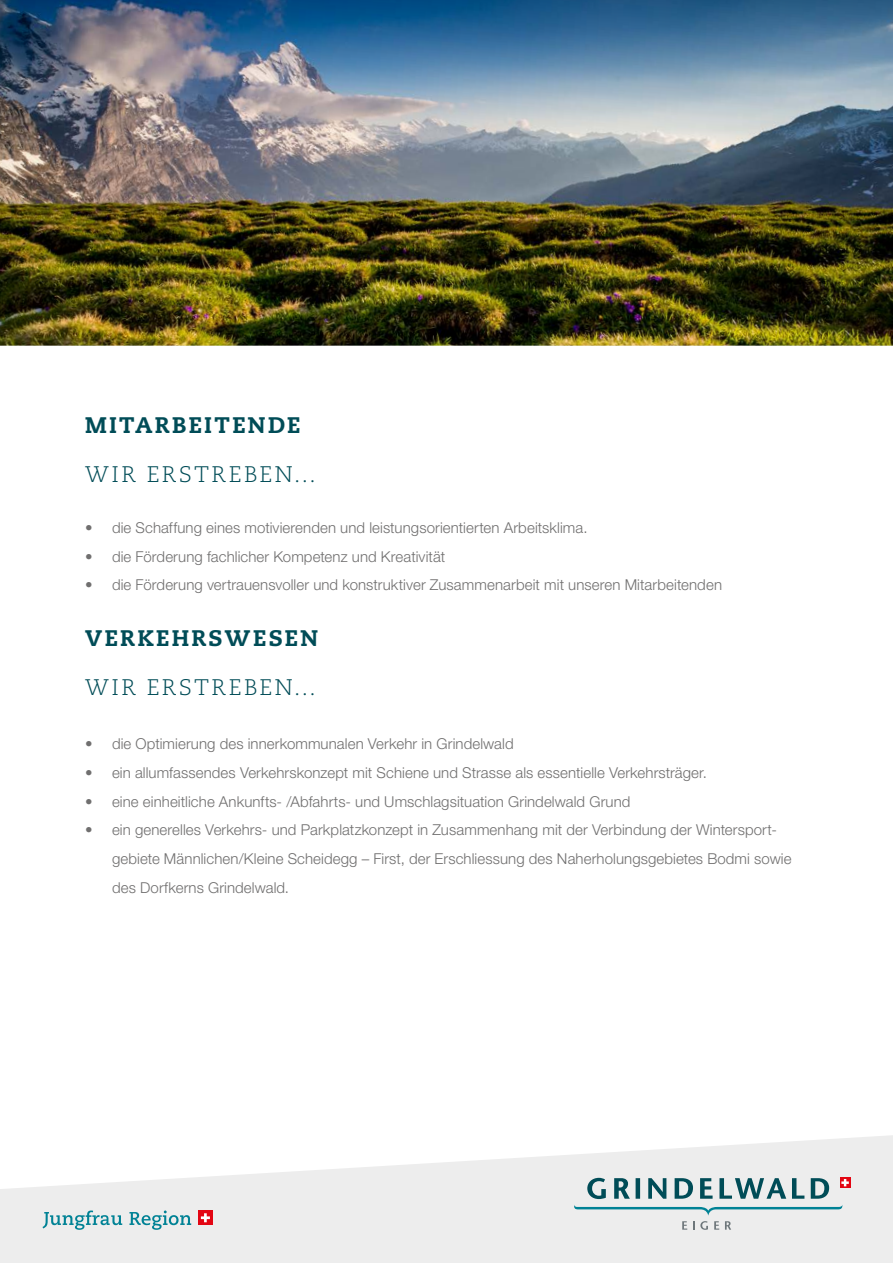
<style>
.page{position:relative;width:893px;height:1263px;background:#fff}
.page>*{position:absolute;margin:0;border:0;box-sizing:border-box;transform-origin:0 0}
.t1{font:300 22.5px "Caecilia LT Std";letter-spacing:.1em;color:#004c57}
.t2{font:800 22.5px "Caecilia LT Std";letter-spacing:.1em;color:#004c57}
.t3{font:300 15px/28.8px "Helvetica Neue LT Std";letter-spacing:.005em;color:#706f6f}
</style>
<div class="page">
<svg style="left:0;top:1135px;width:893px;height:128px;fill:#ededed"></svg>
<div style="left:198px;top:1210px;width:15px;height:15px;background:#e30613"></div>
<svg style="left:201px;top:1213px;width:9px;height:9px"></svg>
<svg style="left:43px;top:1210px;width:148px;height:20px;background:#b2d2d7"></svg>
<svg style="left:840px;top:1177px;width:10px;height:11px"></svg>
<svg style="left:574px;top:1205px;width:268px;height:10px;background:#b1d2d6"></svg>
<svg style="left:587px;top:1178px;width:19px;height:21px"></svg>
<svg style="left:636px;top:1178px;width:4px;height:21px"></svg>
<svg style="left:648px;top:1178px;width:18px;height:21px"></svg>
<svg style="left:675px;top:1178px;width:18px;height:21px"></svg>
<svg style="left:700px;top:1178px;width:13px;height:21px"></svg>
<svg style="left:792px;top:1178px;width:12px;height:21px"></svg>
<svg style="left:811px;top:1178px;width:18px;height:21px"></svg>
<svg style="left:614px;top:1178px;width:16px;height:21px"></svg>
<svg style="left:719px;top:1178px;width:67px;height:21px"></svg>
<svg style="left:725px;top:1221px;width:6px;height:9px"></svg>
<svg style="left:682px;top:1221px;width:5px;height:9px"></svg>
<svg style="left:693px;top:1221px;width:15px;height:9px"></svg>
<svg style="left:714px;top:1221px;width:5px;height:9px"></svg>
<svg style="left:841px;top:1179px;width:8px;height:7px"></svg>
<img style="left:0;top:0;width:893px;height:346px">
<h1 class="t2" style="left:85px;top:412px;width:217px">MITARBEITENDE</h1>
<h1 class="t1" style="left:85px;top:461px;width:232px">WIR ERSTREBEN...</h1>
<p class="t3" style="left:85px;top:513px;width:504px">• die Schaffung eines motivierenden und leistungsorientierten Arbeitsklima.</p>
<p class="t3" style="left:85px;top:542px;width:362px">• die Förderung fachlicher Kompetenz und Kreativität</p>
<p class="t3" style="left:85px;top:570px;width:638px">• die Förderung vertrauensvoller und konstruktiver Zusammenarbeit mit unseren Mitarbeitenden</p>
<h1 class="t2" style="left:85px;top:624px;width:235px">VERKEHRSWESEN</h1>
<h1 class="t1" style="left:85px;top:674px;width:232px">WIR ERSTREBEN...</h1>
<p class="t3" style="left:85px;top:729px;width:430px">• die Optimierung des innerkommunalen Verkehr in Grindelwald</p>
<p class="t3" style="left:85px;top:758px;width:623px">• ein allumfassendes Verkehrskonzept mit Schiene und Strasse als essentielle Verkehrsträger.</p>
<p class="t3" style="left:85px;top:786px;width:547px">• eine einheitliche Ankunfts- /Abfahrts- und Umschlagsituation Grindelwald Grund</p>
<p class="t3" style="left:112px;top:815px;width:681px;text-indent:-27px">• ein generelles Verkehrs- und Parkplatzkonzept in Zusammenhang mit der Verbindung der Wintersport&shy;gebiete Männlichen/Kleine Scheidegg – First, der Erschliessung des Naherholungsgebietes Bodmi sowie des Dorfkerns Grindelwald.</p>
</div>
